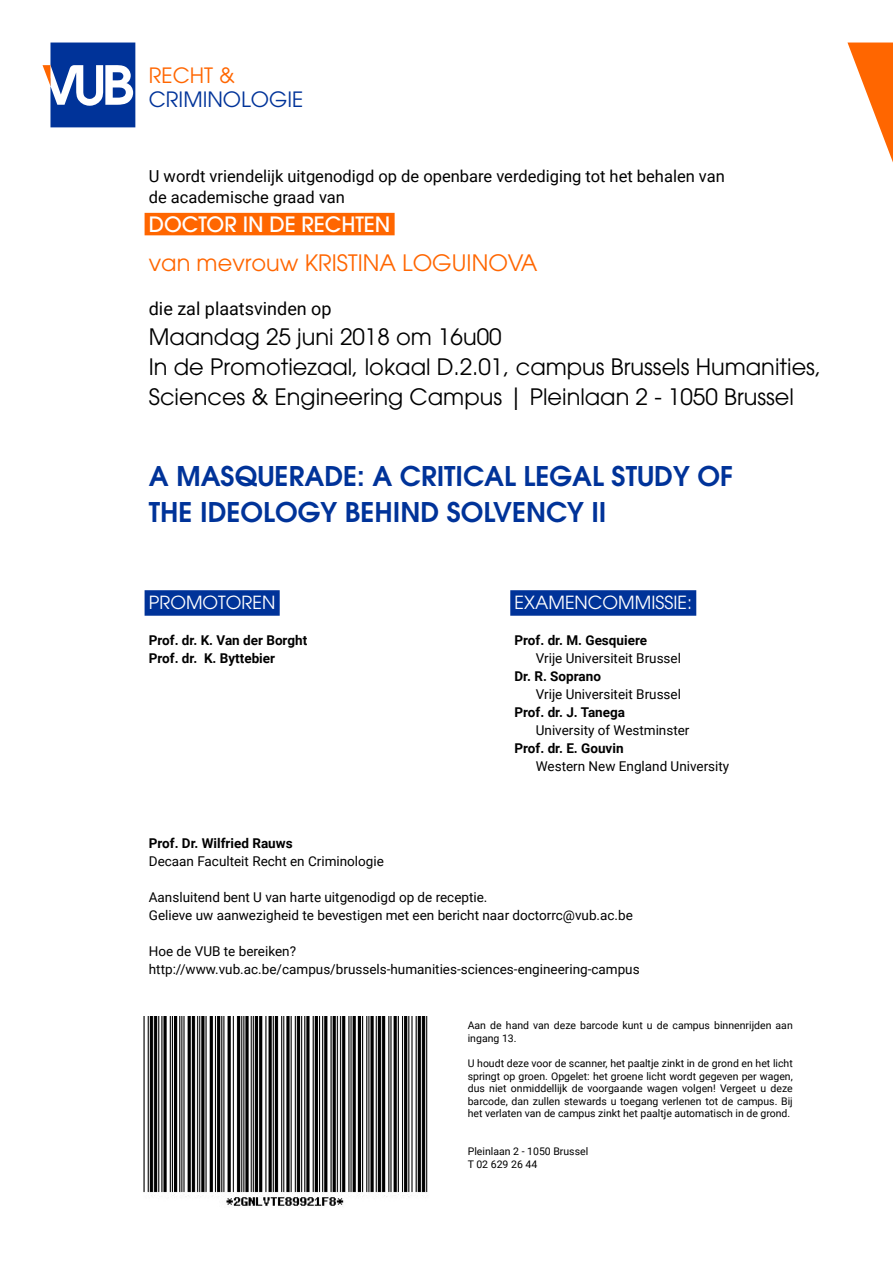
<style>
.page{position:relative;width:893px;height:1263px;background:#fff}
.page>*{position:absolute;margin:0;border:0;box-sizing:border-box;transform-origin:0 0}
.t1{font:600 27px/36px "Avant Garde LT";color:#039}
.t2{font:22.5px/30px "Avant Garde LT";color:#000}
.t3{font:22.5px "Avant Garde LT";color:#f60}
.t4{font:500 21px "Avant Garde LT";color:#fff}
.t5{font:21px "Avant Garde LT";color:#039}
.t6{font:21px "Avant Garde LT";color:#f60}
.t7{font:18px "Avant Garde LT";color:#fff}
.t8{font:18px "Roboto";color:#000}
.t9{font:16.5px/21px "Roboto";color:#000}
.t10{font:13.5px/18px "Roboto";color:#000}
.t11{font:700 13.5px/18px "Roboto";color:#000}
.t12{font:10.5px/12.6px "Roboto";color:#000}
</style>
<div class="page">
<svg style="left:43px;top:43px;width:92px;height:84px"></svg>
<svg style="left:847px;top:43px;width:46px;height:119px"></svg>
<div style="left:145px;top:213px;width:250px;height:22px;background:#f60"></div>
<div style="left:145px;top:590px;width:135px;height:26px;background:#039"></div>
<div style="left:510px;top:590px;width:186px;height:26px;background:#039"></div>
<img style="left:143px;top:1016px;width:285px;height:192px">
<h3 class="t6" style="left:149px;top:63px;width:88px">RECHT &amp;</h3>
<h3 class="t5" style="left:149px;top:87px;width:156px">CRIMINOLOGIE</h3>
<h3 class="t9" style="left:149px;top:165px;width:578px">U wordt vriendelijk uitgenodigd op de openbare verdediging tot het behalen van de academische graad van</h3>
<h3 class="t4" style="left:149px;top:211px;width:243px">DOCTOR IN DE RECHTEN</h3>
<h2 class="t3" style="left:149px;top:249px;width:390px">van mevrouw KRISTINA LOGUINOVA</h2>
<h3 class="t8" style="left:149px;top:296px;width:184px">die zal plaatsvinden op</h3>
<h2 class="t2" style="left:149px;top:322px;width:674px">Maandag 25 juni 2018 om 16u00<br>In de Promotiezaal, lokaal D.2.01, campus Brussels Humanities,<br>Sciences &amp; Engineering Campus | Pleinlaan 2 - 1050 Brussel</h2>
<h1 class="t1" style="left:149px;top:458px;width:586px">A MASQUERADE: A CRITICAL LEGAL STUDY OF<br>THE IDEOLOGY BEHIND SOLVENCY II</h1>
<h3 class="t7" style="left:149px;top:592px;width:128px">PROMOTOREN</h3>
<p class="t11" style="left:149px;top:631px;width:160px">Prof. dr. K. Van der Borght<br>Prof. dr. K. Byttebier</p>
<h3 class="t7" style="left:514px;top:592px;width:179px">EXAMENCOMMISSIE:</h3>
<p class="t11" style="left:514px;top:631px;width:134px">Prof. dr. M. Gesquiere</p>
<p class="t10" style="left:536px;top:649px;width:147px">Vrije Universiteit Brussel</p>
<p class="t11" style="left:514px;top:667px;width:88px">Dr. R. Soprano</p>
<p class="t10" style="left:536px;top:685px;width:147px">Vrije Universiteit Brussel</p>
<p class="t11" style="left:514px;top:703px;width:112px">Prof. dr. J. Tanega</p>
<p class="t10" style="left:536px;top:721px;width:155px">University of Westminster</p>
<p class="t11" style="left:514px;top:739px;width:111px">Prof. dr. E. Gouvin</p>
<p class="t10" style="left:536px;top:757px;width:195px">Western New England University</p>
<p class="t11" style="left:149px;top:833px;width:145px">Prof. Dr. Wilfried Rauws</p>
<p class="t10" style="left:149px;top:851px;width:237px">Decaan Faculteit Recht en Criminologie</p>
<p class="t10" style="left:149px;top:887px;width:485px">Aansluitend bent U van harte uitgenodigd op de receptie.<br>Gelieve uw aanwezigheid te bevestigen met een bericht naar doctorrc@vub.ac.be</p>
<p class="t10" style="left:149px;top:941px;width:492px">Hoe de VUB te bereiken? http://www.vub.ac.be/campus/brussels-humanities-sciences-engineering-campus</p>
<p class="t12" style="left:468px;top:1019px;width:327px">Aan de hand van deze barcode kunt u de campus binnenrijden aan ingang 13.</p>
<p class="t12" style="left:468px;top:1056px;width:327px;text-align:justify">U houdt deze voor de scanner, het paaltje zinkt in de grond en het licht springt op groen. Opgelet: het groene licht wordt gegeven per wagen, dus niet onmiddellijk de voorgaande wagen volgen! Vergeet u deze barcode, dan zullen stewards u toegang verlenen tot de campus. Bij het verlaten van de campus zinkt het paaltje automatisch in de grond.</p>
<p class="t12" style="left:468px;top:1145px;width:122px">Pleinlaan 2 - 1050 Brussel<br>T 02 629 26 44</p>
</div>
